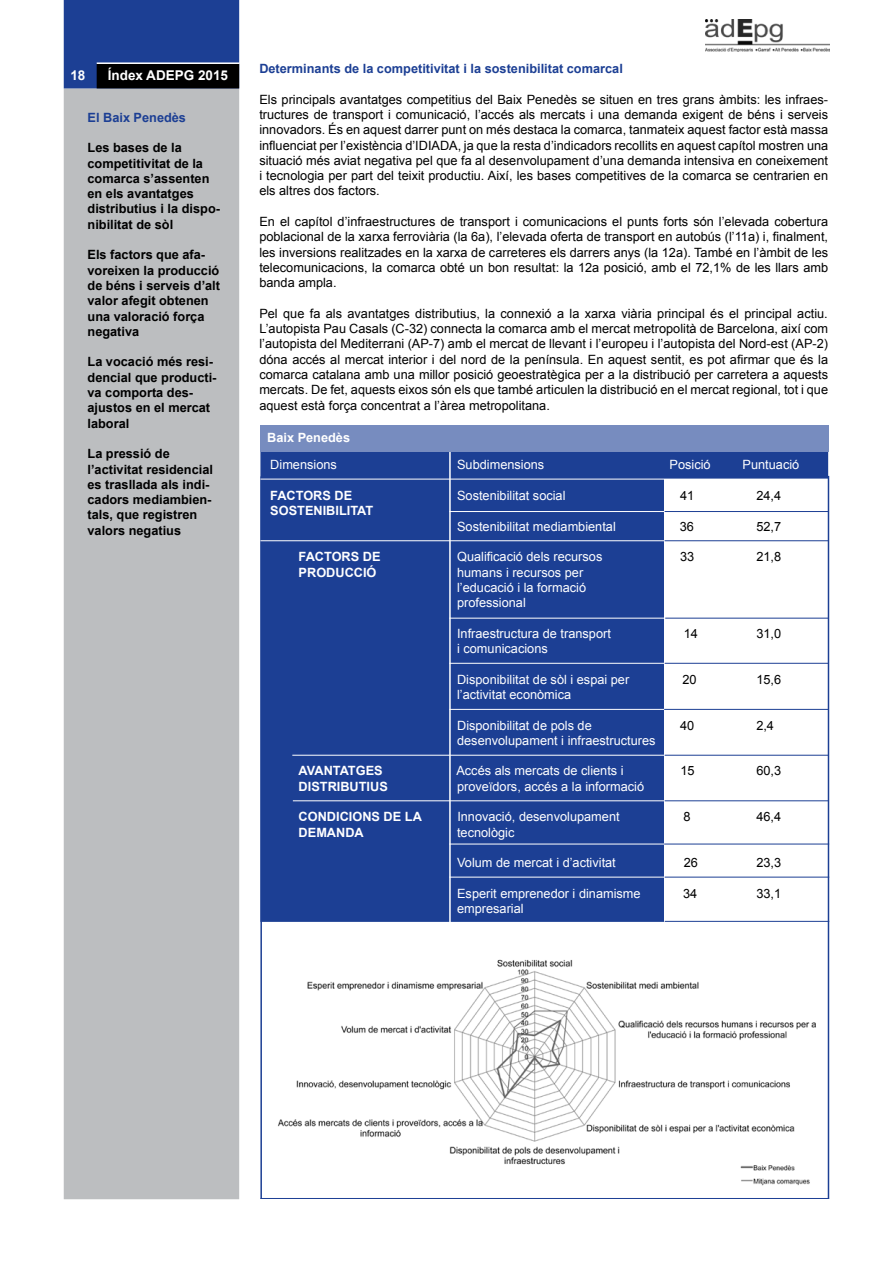
<style>
.page{position:relative;width:893px;height:1263px;background:#fff}
.page>*{position:absolute;margin:0;border:0;box-sizing:border-box;transform-origin:0 0}
.t1{font:700 13.5px "Arial";color:#fff}
.t2{font:12.75px/15.3px "Arial";color:#000;text-align:justify}
.t3{font:12.75px/15.3px "Arial";color:#fff}
.t4{font:700 12.75px/15.3px "Arial";color:#000}
.t5{font:700 12.75px "Arial";color:#fff}
.t6{font:700 12.75px "Arial";color:#1c3f94}
</style>
<div class="page">
<div style="left:64px;top:88px;width:175px;height:1111px;background:#bcbec0"></div>
<div style="left:64px;top:0;width:175px;height:88px;background:#1c3f94"></div>
<div style="left:97px;top:64px;width:141px;height:24px;background:#000"></div>
<hr style="left:97px;top:62px;width:143px;height:2px;background:#fff">
<img style="left:706px;top:19px;width:123px;height:32px">
<hr style="left:260px;top:1198px;width:569px;height:1px;background:#1c3f94">
<hr style="left:260px;top:476px;width:2px;height:723px;background:#1c3f94">
<div style="left:260px;top:426px;width:568px;height:496px;background:#1c3f94;border:2px solid #1c3f94"></div>
<hr style="left:260px;top:479px;width:570px;height:1px;background:#fff">
<div style="left:664px;top:479px;width:164px;height:445px;background:#fff"></div>
<hr style="left:260px;top:540px;width:570px;height:1px;background:#fff">
<hr style="left:449px;top:426px;width:2px;height:499px;background:#fff">
<hr style="left:449px;top:511px;width:378px;height:1px;background:#fff">
<hr style="left:449px;top:618px;width:378px;height:1px;background:#fff">
<hr style="left:449px;top:663px;width:378px;height:1px;background:#fff">
<hr style="left:449px;top:709px;width:378px;height:1px;background:#fff">
<hr style="left:292px;top:755px;width:535px;height:1px;background:#fff">
<hr style="left:293px;top:800px;width:534px;height:1px;background:#fff">
<hr style="left:449px;top:844px;width:378px;height:1px;background:#fff">
<hr style="left:449px;top:877px;width:378px;height:1px;background:#fff">
<hr style="left:665px;top:511px;width:164px;height:1px;background:#1c3f94">
<hr style="left:665px;top:540px;width:164px;height:1px;background:#1c3f94">
<hr style="left:665px;top:618px;width:164px;height:1px;background:#1c3f94">
<hr style="left:665px;top:663px;width:164px;height:1px;background:#1c3f94">
<hr style="left:664px;top:709px;width:165px;height:1px;background:#1c3f94">
<hr style="left:665px;top:755px;width:164px;height:1px;background:#1c3f94">
<hr style="left:665px;top:800px;width:163px;height:1px;background:#1c3f94">
<hr style="left:664px;top:844px;width:165px;height:1px;background:#1c3f94">
<hr style="left:665px;top:877px;width:164px;height:1px;background:#1c3f94">
<div style="left:260px;top:426px;width:569px;height:26px;background:#778cbf"></div>
<hr style="left:828px;top:476px;width:1px;height:722px;background:#1c3f94">
<hr style="left:665px;top:921px;width:164px;height:1px;background:#1c3f94">
<img style="left:278px;top:959px;width:538px;height:206px">
<img style="left:735px;top:1153px;width:81px;height:33px">
<p class="t1" style="left:70px;top:67px;width:17px">18</p>
<p class="t1" style="left:108px;top:67px;width:122px">Índex ADEPG 2015</p>
<p class="t6" style="left:259px;top:61px;width:365px">Determinants de la competitivitat i la sostenibilitat comarcal</p>
<p class="t2" style="left:259px;top:92px;width:570px">Els principals avantatges competitius del Baix Penedès se situen en tres grans àmbits: les infraes&shy;tructures de transport i comunicació, l’accés als mercats i una demanda exigent de béns i serveis innovadors. És en aquest darrer punt on més destaca la comarca, tanmateix aquest factor està massa influenciat per l’existència d’IDIADA, ja que la resta d’indicadors recollits en aquest capítol mostren una situació més aviat negativa pel que fa al desenvolupament d’una demanda intensiva en coneixement i tecnologia per part del teixit productiu. Així, les bases competitives de la comarca se centrarien en els altres dos factors.</p>
<p class="t2" style="left:259px;top:214px;width:570px">En el capítol d’infraestructures de transport i comunicacions el punts forts són l’elevada cobertura poblacional de la xarxa ferroviària (la 6a), l’elevada oferta de transport en autobús (l’11a) i, finalment, les inversions realitzades en la xarxa de carreteres els darrers anys (la 12a). També en l’àmbit de les telecomunicacions, la comarca obté un bon resultat: la 12a posició, amb el 72,1% de les llars amb banda ampla.</p>
<p class="t2" style="left:259px;top:306px;width:570px">Pel que fa als avantatges distributius, la connexió a la xarxa viària principal és el principal actiu.<br>L’autopista Pau Casals (C-32) connecta la comarca amb el mercat metropolità de Barcelona, així com l’autopista del Mediterrani (AP-7) amb el mercat de llevant i l’europeu i l’autopista del Nord-est (AP-2) dóna accés al mercat interior i del nord de la península. En aquest sentit, es pot afirmar que és la comarca catalana amb una millor posició geoestratègica per a la distribució per carretera a aquests mercats. De fet, aquests eixos són els que també articulen la distribució en el mercat regional, tot i que aquest està força concentrat a l’àrea metropolitana.</p>
<p class="t6" style="left:88px;top:110px;width:100px">El Baix Penedès</p>
<p class="t4" style="left:88px;top:140px;width:134px">Les bases de la competitivitat de la comarca s’assenten en els avantatges distributius i la dispo&shy;nibilitat de sòl</p>
<p class="t4" style="left:88px;top:247px;width:134px">Els factors que afa&shy;voreixen la producció de béns i serveis d’alt valor afegit obtenen una valoració força negativa</p>
<p class="t4" style="left:88px;top:354px;width:130px">La vocació més resi&shy;dencial que producti&shy;va comporta des&shy;ajustos en el mercat laboral</p>
<p class="t4" style="left:88px;top:446px;width:127px">La pressió de l’activitat residencial es trasllada als indi&shy;cadors mediambien&shy;tals, que registren valors negatius</p>
<p class="t5" style="left:267px;top:430px;width:84px">Baix Penedès</p>
<p class="t3" style="left:270px;top:457px;width:68px">Dimensions</p>
<p class="t3" style="left:457px;top:457px;width:89px">Subdimensions</p>
<p class="t3" style="left:670px;top:457px;width:43px">Posició</p>
<p class="t3" style="left:743px;top:457px;width:58px">Puntuació</p>
<p class="t5" style="left:270px;top:488px;width:83px">FACTORS DE</p>
<p class="t3" style="left:457px;top:488px;width:110px">Sostenibilitat social</p>
<p class="t2" style="left:680px;top:488px;width:16px">41</p>
<p class="t2" style="left:756px;top:488px;width:26px">24,4</p>
<p class="t5" style="left:270px;top:504px;width:104px">SOSTENIBILITAT</p>
<p class="t3" style="left:457px;top:518px;width:160px">Sostenibilitat mediambiental</p>
<p class="t2" style="left:680px;top:518px;width:16px">36</p>
<p class="t2" style="left:756px;top:518px;width:26px">52,7</p>
<p class="t5" style="left:299px;top:550px;width:83px">FACTORS DE</p>
<p class="t3" style="left:457px;top:549px;width:147px">Qualificació dels recursos</p>
<p class="t2" style="left:680px;top:549px;width:16px">33</p>
<p class="t2" style="left:756px;top:549px;width:26px">21,8</p>
<p class="t5" style="left:299px;top:565px;width:79px">PRODUCCIÓ</p>
<p class="t3" style="left:457px;top:564px;width:130px">humans i recursos per l’educació i la formació professional</p>
<p class="t3" style="left:457px;top:626px;width:155px">Infraestructura de transport</p>
<p class="t2" style="left:684px;top:626px;width:16px">14</p>
<p class="t2" style="left:756px;top:626px;width:26px">31,0</p>
<p class="t3" style="left:457px;top:641px;width:92px">i comunicacions</p>
<p class="t3" style="left:457px;top:671px;width:174px">Disponibilitat de sòl i espai per</p>
<p class="t2" style="left:682px;top:671px;width:16px">20</p>
<p class="t2" style="left:756px;top:671px;width:26px">15,6</p>
<p class="t3" style="left:457px;top:687px;width:116px">l’activitat econòmica</p>
<p class="t3" style="left:457px;top:717px;width:136px">Disponibilitat de pols de</p>
<p class="t2" style="left:680px;top:717px;width:16px">40</p>
<p class="t2" style="left:756px;top:717px;width:19px">2,4</p>
<p class="t3" style="left:457px;top:733px;width:200px">desenvolupament i infraestructures</p>
<p class="t5" style="left:299px;top:764px;width:86px">AVANTATGES</p>
<p class="t3" style="left:456px;top:763px;width:169px">Accés als mercats de clients i</p>
<p class="t2" style="left:680px;top:763px;width:16px">15</p>
<p class="t2" style="left:756px;top:763px;width:26px">60,3</p>
<p class="t5" style="left:299px;top:779px;width:91px">DISTRIBUTIUS</p>
<p class="t3" style="left:457px;top:779px;width:189px">proveïdors, accés a la informació</p>
<p class="t5" style="left:299px;top:810px;width:125px">CONDICIONS DE LA</p>
<p class="t3" style="left:457px;top:809px;width:164px">Innovació, desenvolupament</p>
<p class="t2" style="left:683px;top:809px;width:9px">8</p>
<p class="t2" style="left:756px;top:809px;width:26px">46,4</p>
<p class="t5" style="left:299px;top:825px;width:67px">DEMANDA</p>
<p class="t3" style="left:457px;top:824px;width:59px">tecnològic</p>
<p class="t3" style="left:457px;top:855px;width:160px">Volum de mercat i d’activitat</p>
<p class="t2" style="left:684px;top:855px;width:16px">26</p>
<p class="t2" style="left:756px;top:855px;width:26px">23,3</p>
<p class="t3" style="left:457px;top:886px;width:185px">Esperit emprenedor i dinamisme</p>
<p class="t2" style="left:683px;top:886px;width:16px">34</p>
<p class="t2" style="left:756px;top:886px;width:26px">33,1</p>
<p class="t3" style="left:457px;top:901px;width:68px">empresarial</p>
</div>
